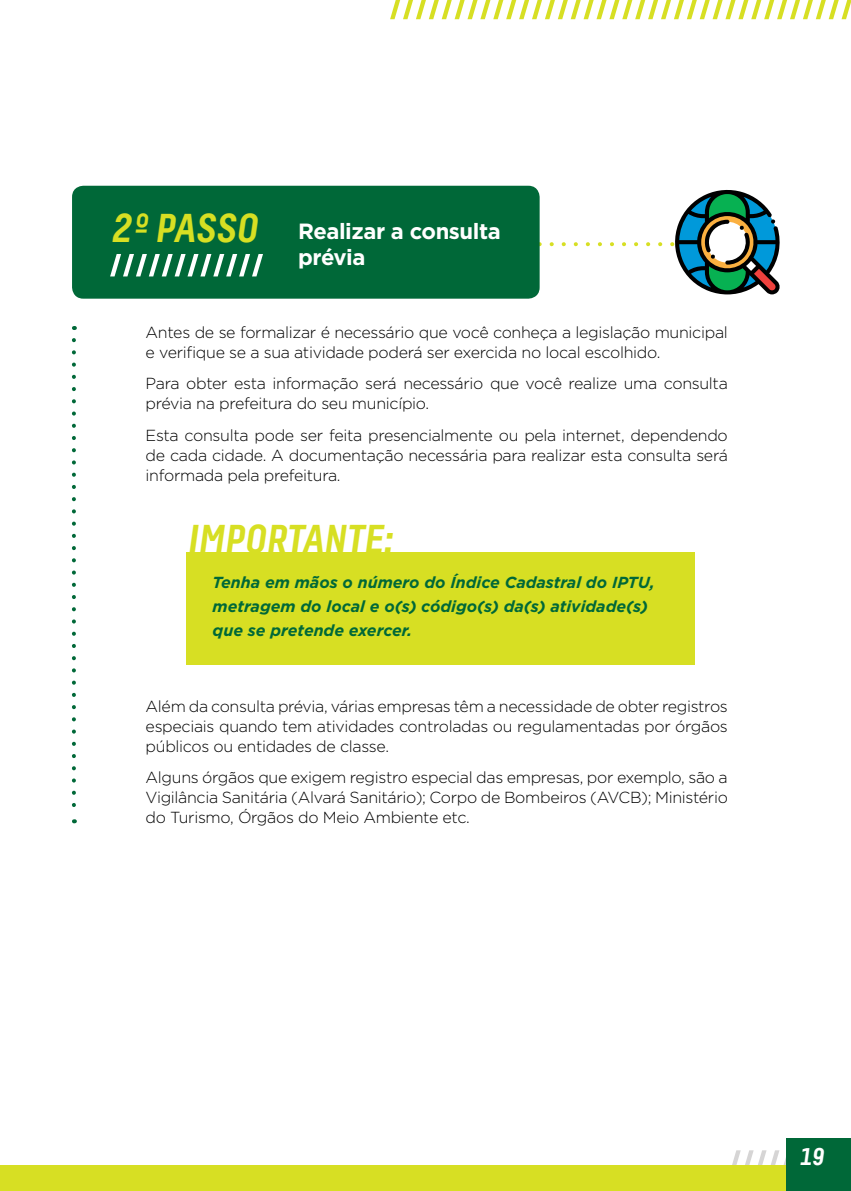
<style>
.page{position:relative;width:851px;height:1191px;background:#fff}
.page>*{position:absolute;margin:0;border:0;box-sizing:border-box;transform-origin:0 0}
.t1{font:italic 700 40px "Decima Pro A";letter-spacing:-.02em;color:#d7df23}
.t2{font:italic 700 24px "Decima Pro A";color:#fff}
.t3{font:700 22px/26px "Gotham";letter-spacing:-.02em;color:#fff}
.t4{font:300 16px/20px "Gotham";letter-spacing:-.02em;color:#000;text-align:justify}
.t5{font:italic 700 16px/24px "Gotham";color:#006838}
</style>
<div class="page">
<svg style="left:732px;top:1150px;width:54px;height:15px"></svg>
<div style="left:0;top:1165px;width:850px;height:26px;background:#d7df23"></div>
<svg style="left:390px;top:0;width:460px;height:19px"></svg>
<div style="left:786px;top:1137px;width:64px;height:54px;background:#006838"></div>
<svg style="left:72px;top:340px;width:4px;height:483px"></svg>
<div style="left:72px;top:186px;width:467px;height:113px;background:#006838;border-radius:11px"></div>
<svg style="left:110px;top:254px;width:153px;height:22px"></svg>
<svg style="left:535px;top:188px;width:245px;height:106px"></svg>
<div style="left:186px;top:552px;width:508px;height:112px;background:#d7df23"></div>
<h1 class="t1" style="left:112px;top:204px;width:147px">2º PASSO</h1>
<h3 class="t3" style="left:298px;top:218px;width:204px">Realizar a consulta prévia</h3>
<p class="t4" style="left:146px;top:322px;width:583px">Antes de se formalizar é necessário que você conheça a legislação municipal e verifique se a sua atividade poderá ser exercida no local escolhido.</p>
<p class="t4" style="left:146px;top:373px;width:583px">Para obter esta informação será necessário que você realize uma consulta prévia na prefeitura do seu município.</p>
<p class="t4" style="left:146px;top:424px;width:583px">Esta consulta pode ser feita presencialmente ou pela internet, dependendo de cada cidade. A documentação necessária para realizar esta consulta será informada pela prefeitura.</p>
<h1 class="t1" style="left:186px;top:515px;width:208px">IMPORTANTE:</h1>
<p class="t5" style="left:212px;top:570px;width:444px">Tenha em mãos o número do Índice Cadastral do IPTU, metragem do local e o(s) código(s) da(s) atividade(s) que se pretende exercer.</p>
<p class="t4" style="left:146px;top:696px;width:583px">Além da consulta prévia, várias empresas têm a necessidade de obter registros especiais quando tem atividades controladas ou regulamentadas por órgãos públicos ou entidades de classe.</p>
<p class="t4" style="left:146px;top:767px;width:583px">Alguns órgãos que exigem registro especial das empresas, por exemplo, são a Vigilância Sanitária (Alvará Sanitário); Corpo de Bombeiros (AVCB); Ministério do Turismo, Órgãos do Meio Ambiente etc.</p>
<h2 class="t2" style="left:799px;top:1142px;width:26px">19</h2>
</div>
